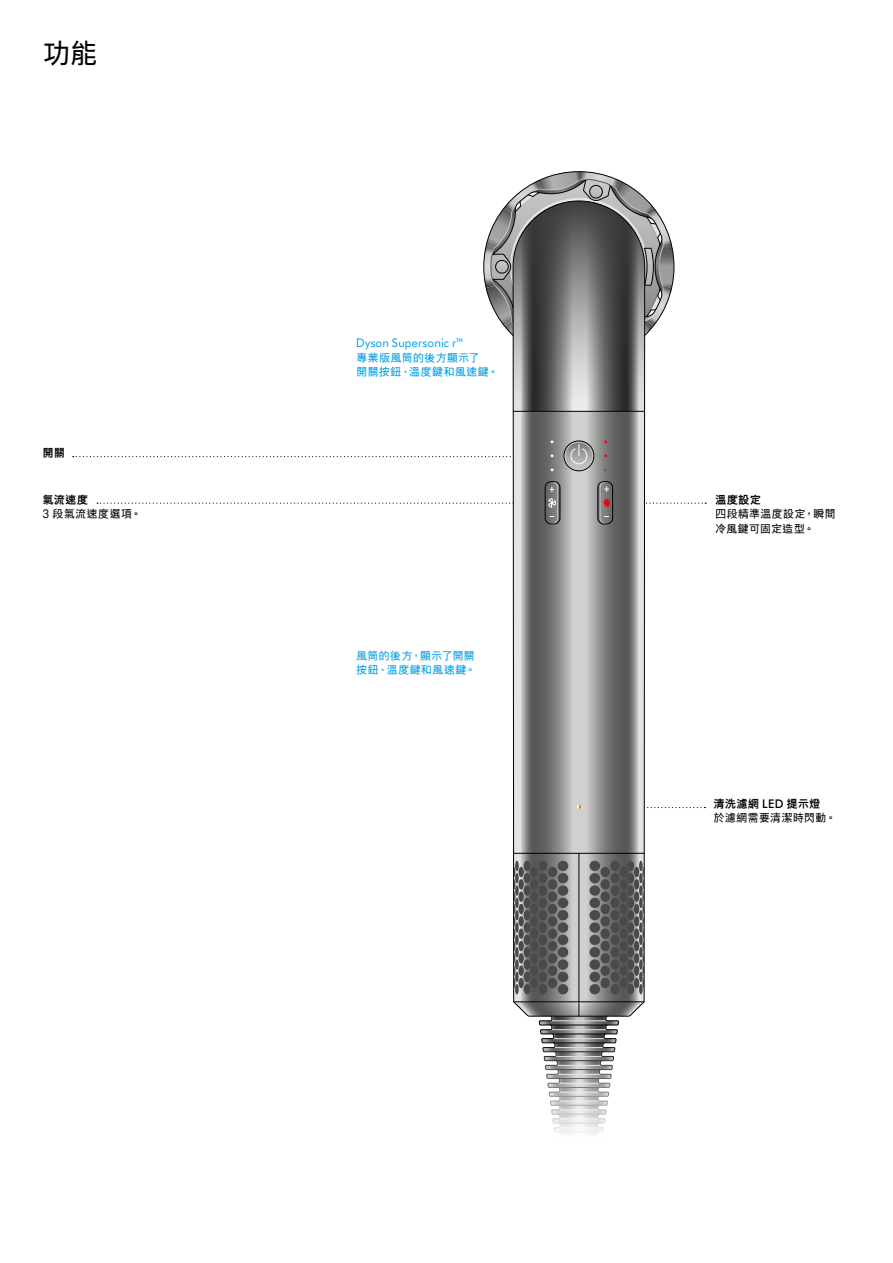
<style>
.page{position:relative;width:893px;height:1263px;background:#fff}
.page>*{position:absolute;margin:0;border:0;box-sizing:border-box;transform-origin:0 0}
.t1{font:30px "Dyson CHT";color:#000}
.t2{font:12px/14.4px "Dyson CHT";letter-spacing:.005em;color:#009fe3}
.t3{font:12px/14.4px "Dyson CHT";letter-spacing:-.005em;color:#000}
.t4{font:500 12px "Dyson CHT";letter-spacing:.01em;color:#000}
</style>
<div class="page">
<svg style="left:646px;top:503px;width:60px;height:1px"></svg>
<svg style="left:647px;top:807px;width:58px;height:2px"></svg>
<svg style="left:538px;top:1017px;width:81px;height:24px;background:#8a8a89"></svg>
<svg style="left:73px;top:456px;width:438px;height:1px"></svg>
<svg style="left:512px;top:411px;width:133px;height:606px;background:#8d8d8d"></svg>
<svg style="left:483px;top:171px;width:192px;height:240px"></svg>
<svg style="left:598px;top:481px;width:11px;height:43px"></svg>
<svg style="left:570px;top:444px;width:17px;height:20px"></svg>
<svg style="left:97px;top:481px;width:463px;height:43px"></svg>
<svg style="left:541px;top:1041px;width:76px;height:94px"></svg>
<h1 class="t1" style="left:43px;top:33px;width:57px">功能</h1>
<p class="t4" style="left:43px;top:444px;width:24px">開關</p>
<p class="t4" style="left:43px;top:491px;width:47px">氣流速度</p>
<p class="t3" style="left:43px;top:506px;width:101px">3 段氣流速度選項。</p>
<p class="t2" style="left:356px;top:336px;width:144px">Dyson Supersonic r™<br>專業版風筒的後方顯示了<br>開關按鈕、溫度鍵和風速鍵。</p>
<p class="t2" style="left:356px;top:648px;width:122px">風筒的後方，顯示了開關按鈕、溫度鍵和風速鍵。</p>
<p class="t4" style="left:715px;top:491px;width:48px">溫度設定</p>
<p class="t3" style="left:715px;top:507px;width:122px">四段精準溫度設定，瞬間冷風鍵可固定造型。</p>
<p class="t4" style="left:713px;top:795px;width:109px">清洗濾網 LED 提示燈</p>
<p class="t3" style="left:713px;top:811px;width:125px">於濾網需要清潔時閃動。</p>
</div>
